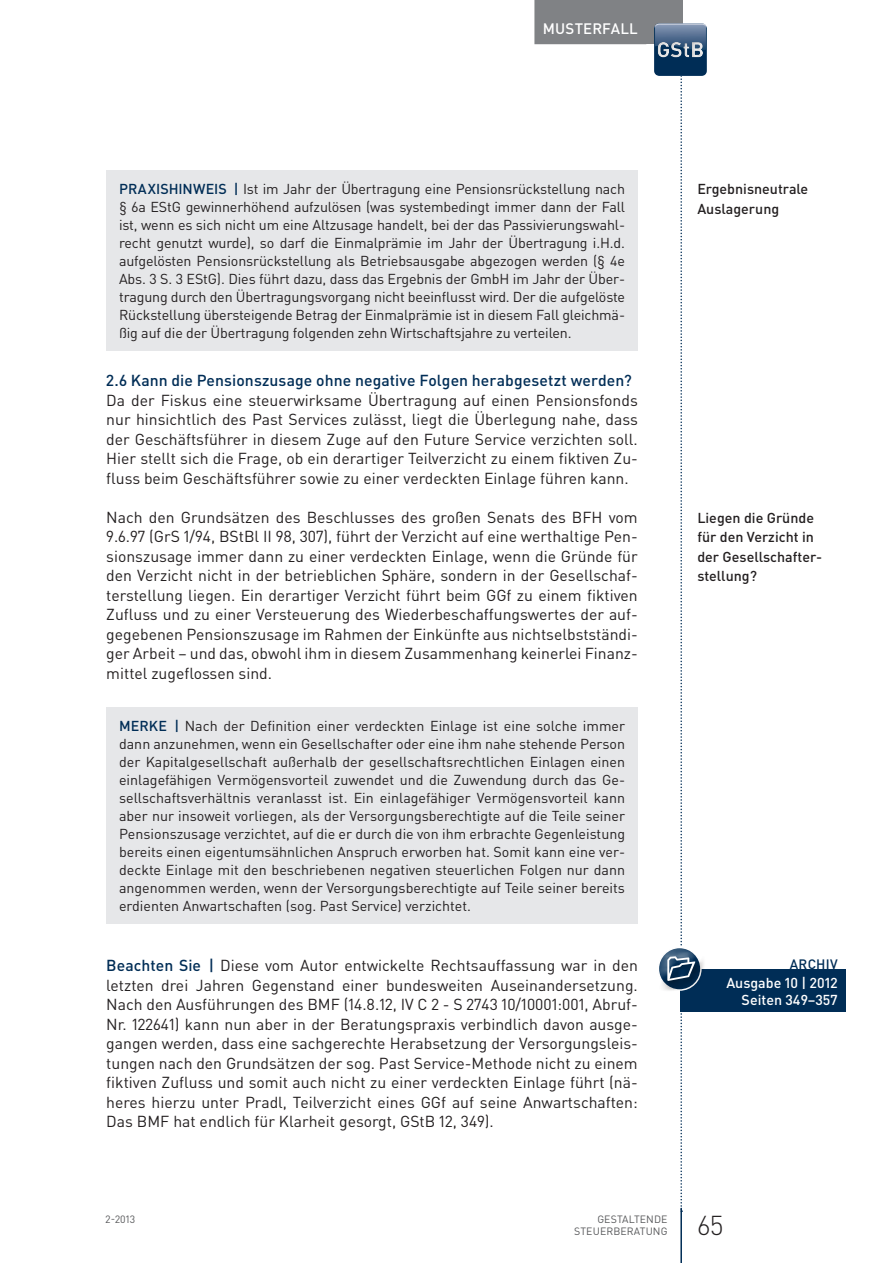
<style>
.page{position:relative;width:893px;height:1263px;background:#fff}
.page>*{position:absolute;margin:0;border:0;box-sizing:border-box;transform-origin:0 0}
.t1{font:300 27px "DIN Pro";color:#231f20}
.t2{font:15.75px/19.5px "DIN Pro";color:#231f20;text-align:justify}
.t3{font:500 15.75px "DIN Pro";letter-spacing:.005em;color:#002d56}
.t4{font:500 15px "DIN Pro";letter-spacing:.01em;color:#fff}
.t5{font:14.25px/18px "DIN Pro";letter-spacing:-.01em;color:#231f20;text-align:justify}
.t6{font:500 14.25px/19.5px "DIN Pro";color:#231f20}
.t7{font:500 14.25px/17.2px "DIN Pro";color:#fff;text-align:right}
.t8{font:500 14.25px "DIN Pro";letter-spacing:.02em;color:#002d56}
.t9{font:500 13.5px "DIN Pro";color:#002d56}
.t10{font:10.5px "DIN Pro";letter-spacing:.01em;color:#57585a}
.s1{font-weight:500;color:#002d56}
</style>
<div class="page">
<div style="left:638px;top:0;width:44px;height:44px;background:#808285"></div>
<hr style="left:680px;top:1208px;width:2px;height:55px;background:#002d56">
<div style="left:534px;top:0;width:112px;height:44px;background:#808285"></div>
<img style="left:654px;top:23px;width:53px;height:53px">
<div style="left:655px;top:41px;width:49px;height:16px;background:#231f20;opacity:.3"></div>
<div style="left:106px;top:170px;width:532px;height:180px;background:#e6e7e9"></div>
<div style="left:106px;top:707px;width:532px;height:216px;background:#e6e7e9"></div>
<div style="left:680px;top:969px;width:166px;height:43px;background:#002d56"></div>
<div style="left:659px;top:954px;width:47px;height:38px;background:#231f20;opacity:.75"></div>
<svg style="left:658px;top:0;width:45px;height:1212px"></svg>
<p class="t4" style="left:543px;top:18px;width:96px">Musterfall</p>
<p class="t5" style="left:119px;top:179px;width:508px;text-indent:87px"><span class="s1">eis |</span> Ist im Jahr der Ü bertragung eine Pensionsrückstellung nach § 6a EStG gewinnerhöhend aufzulösen (was systembedingt immer dann der Fall ist, wenn es sich nicht um eine Altzusage handelt, bei der das Passivierungswahl&shy;recht genutzt wurde), so darf die Einmalprämie im Jahr der Ü bertragung i.H.d. aufgelösten Pensionsrückstellung als Betriebsausgabe abgezogen werden (§ 4e Abs. 3 S. 3 EStG). Dies führt dazu, dass das Ergebnis der GmbH im Jahr der Ü ber&shy;tragung durch den Ü bertragungsvorgang nicht beeinflusst wird. Der die aufgelöste Rückstellung übersteigende Betrag der Einmalprämie ist in diesem Fall gleichmä&shy;ßig auf die der Ü bertragung folgenden zehn Wirtschaftsjahre zu verteilen.</p>
<p class="t3" style="left:106px;top:370px;width:527px">2.6 Kann die Pensionszusage ohne negative Folgen herabgesetzt werden?</p>
<p class="t2" style="left:106px;top:390px;width:533px">Da der Fiskus eine steuerwirksame Ü bertragung auf einen Pensionsfonds nur hinsichtlich des Past Services zulässt, liegt die Ü berlegung nahe, dass der Geschäftsführer in diesem Zuge auf den Future Service verzichten soll.<br>Hier stellt sich die Frage, ob ein derartiger Teilverzicht zu einem fiktiven Zu&shy;fluss beim Geschäftsführer sowie zu einer verdeckten Einlage führen kann.</p>
<p class="t2" style="left:106px;top:507px;width:533px">Nach den Grundsätzen des Beschlusses des großen Senats des BFH vom 9.6.97 (GrS 1/94, BStBl II 98, 307), führt der Verzicht auf eine werthaltige Pen&shy;sionszusage immer dann zu einer verdeckten Einlage, wenn die Gründe für den Verzicht nicht in der betrieblichen Sphäre, sondern in der Gesellschaf&shy;terstellung liegen. Ein derartiger Verzicht führt beim GGf zu einem fiktiven Zufluss und zu einer Versteuerung des Wiederbeschaffungswertes der auf&shy;gegebenen Pensionszusage im Rahmen der Einkünfte aus nichtselbstständi&shy;ger Arbeit – und das, obwohl ihm in diesem Zusammenhang keinerlei Finanz&shy;mittel zugeflossen sind.</p>
<p class="t5" style="left:119px;top:716px;width:508px"><span class="s1">Merke |</span> Nach der Definition einer verdeckten Einlage ist eine solche immer dann anzunehmen, wenn ein Gesellschafter oder eine ihm nahe stehende Person der Kapitalgesellschaft außerhalb der gesellschaftsrechtlichen Einlagen einen einlagefähigen Vermögensvorteil zuwendet und die Zuwendung durch das Ge&shy;sellschaftsverhältnis veranlasst ist. Ein einlagefähiger Vermögensvorteil kann aber nur insoweit vorliegen, als der Versorgungsberechtigte auf die Teile seiner Pensionszusage verzichtet, auf die er durch die von ihm erbrachte Gegenleistung bereits einen eigentumsähnlichen Anspruch erworben hat. Somit kann eine ver&shy;deckte Einlage mit den beschriebenen negativen steuerlichen Folgen nur dann angenommen werden, wenn der Versorgungsberechtigte auf Teile seiner bereits erdienten Anwartschaften (sog. Past Service) verzichtet.</p>
<p class="t8" style="left:119px;top:179px;width:60px">Praxishinw</p>
<p class="t2" style="left:106px;top:955px;width:533px"><span class="s1">Beachten Sie |</span> Diese vom Autor entwickelte Rechtsauffassung war in den letzten drei Jahren Gegenstand einer bundesweiten Auseinandersetzung.<br>Nach den Ausführungen des BMF (14.8.12, IV C 2 - S 2743 10/10001:001, Abruf-N r. 122641) kann nun aber in der Beratungspraxis verbindlich davon ausge&shy;gangen werden, dass eine sachgerechte Herabsetzung der Versorgungsleis&shy;tungen nach den Grundsätzen der sog. Past Service-Methode nicht zu einem fiktiven Zufluss und somit auch nicht zu einer verdeckten Einlage führt (nä&shy;heres hierzu unter Pradl, Teilverzicht eines GGf auf seine Anwartschaften:<br>Das BMF hat endlich für Klarheit gesorgt, GStB 12, 349).</p>
<p class="t6" style="left:697px;top:179px;width:112px">Ergebnisneutrale<br>Auslagerung</p>
<p class="t6" style="left:697px;top:507px;width:126px">Liegen die Gründe für den Verzicht in der Gesellschafter&shy;stellung?</p>
<p class="t9" style="left:790px;top:955px;width:48px">archiv</p>
<p class="t7" style="left:726px;top:973px;width:113px">Ausgabe 10 | 2012<br>Seiten 349–357</p>
<p class="t10" style="left:106px;top:1212px;width:31px">2-2013</p>
<p class="t10" style="left:597px;top:1212px;width:14px">Gesta</p>
<p class="t10" style="left:629px;top:1212px;width:33px">ltende</p>
<p class="t10" style="left:574px;top:1224px;width:14px">Steuerberatu</p>
<p class="t10" style="left:653px;top:1224px;width:15px">ng</p>
<h1 class="t1" style="left:697px;top:1207px;width:28px">65</h1>
</div>
